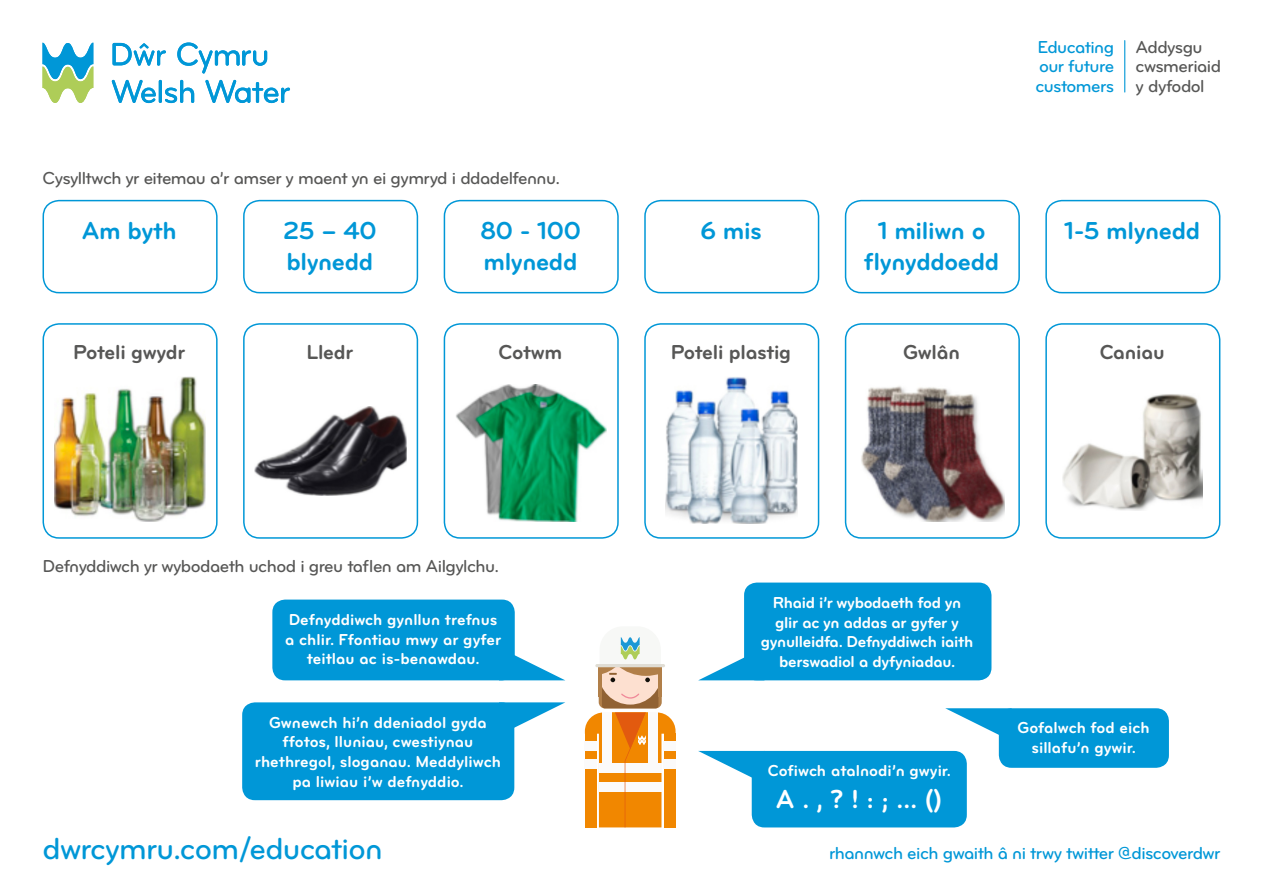
<style>
.page{position:relative;width:1263px;height:893px;background:#fff}
.page>*{position:absolute;margin:0;border:0;box-sizing:border-box;transform-origin:0 0}
.t1{font:31.5px "Bryant Pro Medium Alternate";letter-spacing:-.025em;color:#0097d7}
.t2{font:27px "Bryant Pro Bold Alternate";color:#fff}
.t3{font:25.5px/30.6px "Bryant Pro Bold Alternate";letter-spacing:-.015em;color:#0097d7}
.t4{font:21px "Bryant Pro Bold Alternate";letter-spacing:-.015em;color:#575756}
.t5{font:18px/19.5px "Bryant Pro Medium Alternate";letter-spacing:-.03em;color:#575756}
.t6{font:18px/19.5px "Bryant Pro Medium Alternate";letter-spacing:-.03em;color:#0097d7;text-align:justify}
.t7{font:16.5px/19.8px "Bryant Pro Bold Alternate";color:#fff;text-align:center}
.t8{font:16.5px/19.8px "Bryant Pro Bold Alternate";letter-spacing:-.02em;color:#fff;text-align:center}
</style>
<div class="page">
<svg style="left:43px;top:43px;width:50px;height:60px"></svg>
<svg style="left:112px;top:80px;width:44px;height:23px"></svg>
<hr style="left:159px;top:80px;width:3px;height:23px;background:#0097d7;border-radius:2px">
<svg style="left:165px;top:80px;width:29px;height:23px"></svg>
<svg style="left:205px;top:80px;width:85px;height:23px"></svg>
<svg style="left:113px;top:43px;width:53px;height:23px"></svg>
<svg style="left:177px;top:43px;width:90px;height:31px"></svg>
<hr style="left:1124px;top:41px;width:1px;height:51px;background:#0097d7">
<div style="left:43px;top:200px;width:175px;height:93px;border:2px solid #0097d7;border-radius:16px"></div>
<div style="left:43px;top:323px;width:175px;height:216px;border:2px solid #0097d7;border-radius:16px"></div>
<img style="left:54px;top:376px;width:151px;height:146px">
<div style="left:243px;top:200px;width:175px;height:93px;border:2px solid #0097d7;border-radius:16px"></div>
<div style="left:444px;top:200px;width:175px;height:93px;border:2px solid #0097d7;border-radius:16px"></div>
<div style="left:644px;top:200px;width:175px;height:93px;border:2px solid #0097d7;border-radius:16px"></div>
<div style="left:845px;top:200px;width:175px;height:93px;border:2px solid #0097d7;border-radius:16px"></div>
<div style="left:1045px;top:200px;width:175px;height:93px;border:2px solid #0097d7;border-radius:16px"></div>
<div style="left:243px;top:323px;width:175px;height:216px;border:2px solid #0097d7;border-radius:16px"></div>
<img style="left:255px;top:406px;width:151px;height:89px">
<div style="left:444px;top:323px;width:175px;height:216px;border:2px solid #0097d7;border-radius:16px"></div>
<img style="left:456px;top:385px;width:151px;height:136px">
<div style="left:644px;top:323px;width:175px;height:216px;border:2px solid #0097d7;border-radius:16px"></div>
<img style="left:665px;top:377px;width:133px;height:146px">
<div style="left:845px;top:323px;width:175px;height:216px;border:2px solid #0097d7;border-radius:16px"></div>
<img style="left:861px;top:386px;width:143px;height:136px">
<div style="left:1045px;top:323px;width:175px;height:216px;border:2px solid #0097d7;border-radius:16px"></div>
<img style="left:1062px;top:394px;width:141px;height:117px">
<div style="left:663px;top:741px;width:13px;height:9px;background:#fbfafa"></div>
<div style="left:663px;top:759px;width:13px;height:9px;background:#fbfafa"></div>
<svg style="left:585px;top:637px;width:90px;height:190px"></svg>
<div style="left:272px;top:600px;width:243px;height:80px;background:#0097d7;border-radius:13px"></div>
<svg style="left:506px;top:647px;width:59px;height:33px"></svg>
<div style="left:242px;top:702px;width:272px;height:98px;background:#0097d7;border-radius:13px"></div>
<svg style="left:499px;top:702px;width:66px;height:33px"></svg>
<div style="left:752px;top:751px;width:215px;height:76px;background:#0097d7;border-radius:13px"></div>
<svg style="left:698px;top:751px;width:63px;height:33px"></svg>
<svg style="left:699px;top:657px;width:54px;height:23px"></svg>
<div style="left:744px;top:583px;width:247px;height:97px;background:#0097d7;border-radius:13px"></div>
<div style="left:999px;top:708px;width:170px;height:60px;background:#0097d7;border-radius:13px"></div>
<svg style="left:945px;top:708px;width:66px;height:33px"></svg>
<p class="t6" style="left:1035px;top:37px;width:80px">Educating our future customers</p>
<p class="t5" style="left:1135px;top:37px;width:87px">Addysgu cwsmeriaid y dyfodol</p>
<p class="t5" style="left:43px;top:168px;width:519px">Cysylltwch yr eitemau a’r amser y maent yn ei gymryd i ddadelfennu.</p>
<h3 class="t3" style="left:82px;top:215px;width:97px">Am byth</h3>
<h3 class="t3" style="left:283px;top:215px;width:95px">25 – 40 blynedd</h3>
<h3 class="t3" style="left:480px;top:215px;width:102px">80 - 100 mlynedd</h3>
<h3 class="t3" style="left:700px;top:215px;width:63px">6 mis</h3>
<h3 class="t3" style="left:864px;top:215px;width:137px;text-align:center">1 miliwn o flynyddoedd</h3>
<h3 class="t3" style="left:1064px;top:215px;width:138px">1-5 mlynedd</h3>
<p class="t4" style="left:73px;top:339px;width:114px">Poteli gwydr</p>
<p class="t4" style="left:306px;top:339px;width:48px">Lledr</p>
<p class="t4" style="left:498px;top:339px;width:66px">Cotwm</p>
<p class="t4" style="left:671px;top:339px;width:122px">Poteli plastig</p>
<p class="t4" style="left:903px;top:339px;width:58px">Gwlân</p>
<p class="t4" style="left:1100px;top:339px;width:66px">Caniau</p>
<p class="t5" style="left:43px;top:556px;width:458px">Defnyddiwch yr wybodaeth uchod i greu taflen am Ailgylchu.</p>
<p class="t7" style="left:285px;top:609px;width:218px">Defnyddiwch gynllun trefnus a chlir. Ffontiau mwy ar gyfer teitlau ac is-benawdau.</p>
<p class="t7" style="left:255px;top:712px;width:247px">Gwnewch hi’n ddeniadol gyda ffotos, lluniau, cwestiynau rhethregol, sloganau. Meddyliwch pa liwiau i’w defnyddio.</p>
<p class="t8" style="left:761px;top:592px;width:214px">Rhaid i’r wybodaeth fod yn glir ac yn addas ar gyfer y gynulleidfa. Defnyddiwch iaith berswadiol a dyfyniadau.</p>
<p class="t7" style="left:768px;top:761px;width:185px">Cofiwch atalnodi’n gwyir.</p>
<h2 class="t2" style="left:776px;top:783px;width:168px">A . , ? ! : ; … ()</h2>
<p class="t7" style="left:1017px;top:718px;width:134px">Gofalwch fod eich sillafu’n gywir.</p>
<h1 class="t1" style="left:43px;top:829px;width:342px">dwrcymru.com/education</h1>
<p class="t6" style="left:829px;top:843px;width:393px">rhannwch eich gwaith â ni trwy twitter @discoverdwr</p>
</div>
